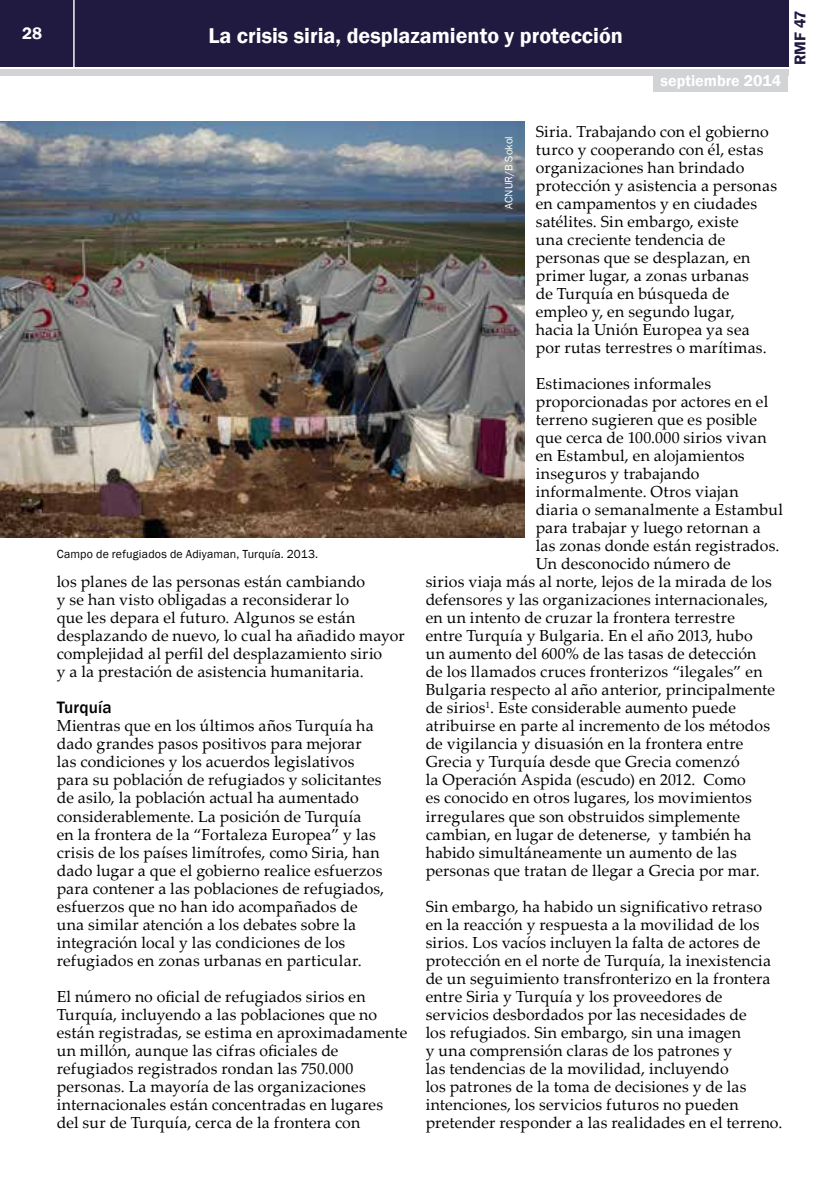
<style>
.page{position:relative;width:840px;height:1191px;background:#fff}
.page>*{position:absolute;margin:0;border:0;box-sizing:border-box;transform-origin:0 0}
.t1{font:600 22px "Franklin Gothic";color:#fff}
.t2{font:500 17px "Franklin Gothic";letter-spacing:.005em;color:#000}
.t3{font:600 17px "Franklin Gothic";color:#fff}
.t4{font:16px/18px "Palatino Linotype";letter-spacing:.01em;color:#000}
.t5{font:600 16px "Franklin Gothic";color:#fff}
.t6{font:600 16px "Franklin Gothic";color:#211a40}
.t7{font:12px "Franklin Gothic";letter-spacing:.015em;color:#000}
.t8{font:11px "Franklin Gothic";color:#fff}
</style>
<div class="page">
<div style="left:0;top:0;width:787px;height:66px;background:#211a40"></div>
<div style="left:0;top:69px;width:787px;height:6px;background:#d1d3d4"></div>
<hr style="left:73px;top:0;width:2px;height:67px;background:#fff">
<div style="left:653px;top:74px;width:134px;height:18px;background:#d1d3d4"></div>
<img style="left:0;top:122px;width:524px;height:415px">
<p class="t3" style="left:22px;top:23px;width:21px">28</p>
<h1 class="t1" style="left:208px;top:22px;width:416px">La crisis siria, desplazamiento y protección</h1>
<p class="t5" style="left:660px;top:71px;width:122px">septiembre 2014</p>
<p class="t6" style="left:789px;top:65px;width:57px;rotate:-90deg">RMF 47</p>
<p class="t7" style="left:57px;top:546px;width:263px">Campo de refugiados de Adiyaman, Turquía. 2013.</p>
<p class="t4" style="left:57px;top:572px;width:349px">los planes de las personas están cambiando<br>y se han visto obligadas a reconsiderar lo<br>que les depara el futuro. Algunos se están desplazando de nuevo, lo cual ha añadido mayor complejidad al perfil del desplazamiento sirio<br>y a la prestación de asistencia humanitaria.</p>
<p class="t2" style="left:57px;top:697px;width:56px">Turquía</p>
<p class="t4" style="left:57px;top:716px;width:329px">Mientras que en los últimos años Turquía ha dado grandes pasos positivos para mejorar las condiciones y los acuerdos legislativos para su población de refugiados y solicitantes de asilo, la población actual ha aumentado considerablemente. La posición de Turquía<br>en la frontera de la “Fortaleza Europea” y las crisis de los países limítrofes, como Siria, han dado lugar a que el gobierno realice esfuerzos para contener a las poblaciones de refugiados, esfuerzos que no han ido acompañados de una similar atención a los debates sobre la integración local y las condiciones de los refugiados en zonas urbanas en particular.</p>
<p class="t4" style="left:57px;top:986px;width:352px">El número no oficial de refugiados sirios en Turquía, incluyendo a las poblaciones que no están registradas, se estima en aproximadamente un millón, aunque las cifras oficiales de refugiados registrados rondan las 750.000 personas. La mayoría de las organizaciones internacionales están concentradas en lugares del sur de Turquía, cerca de la frontera con</p>
<p class="t4" style="left:535px;top:122px;width:243px">Siria. Trabajando con el gobierno turco y cooperando con él, estas organizaciones han brindado protección y asistencia a personas en campamentos y en ciudades satélites. Sin embargo, existe<br>una creciente tendencia de personas que se desplazan, en primer lugar, a zonas urbanas<br>de Turquía en búsqueda de empleo y, en segundo lugar,<br>hacia la Unión Europea ya sea por rutas terrestres o marítimas.</p>
<p class="t4" style="left:535px;top:374px;width:177px">Estimaciones informales</p>
<p class="t4" style="left:535px;top:392px;width:234px">proporcionadas por actores en el</p>
<p class="t4" style="left:535px;top:410px;width:223px">terreno sugieren que es posible</p>
<p class="t4" style="left:535px;top:428px;width:232px">que cerca de 100.000 sirios vivan</p>
<p class="t4" style="left:535px;top:446px;width:210px">en Estambul, en alojamientos</p>
<p class="t4" style="left:535px;top:464px;width:165px">inseguros y trabajando</p>
<p class="t4" style="left:535px;top:482px;width:204px">informalmente. Otros viajan</p>
<p class="t4" style="left:535px;top:500px;width:248px">diaria o semanalmente a Estambul</p>
<p class="t4" style="left:535px;top:518px;width:226px">para trabajar y luego retornan a</p>
<p class="t4" style="left:535px;top:536px;width:245px">las zonas donde están registrados.</p>
<p class="t4" style="left:535px;top:554px;width:196px">Un desconocido número de</p>
<p class="t4" style="left:425px;top:572px;width:347px">sirios viaja más al norte, lejos de la mirada de los</p>
<p class="t4" style="left:425px;top:590px;width:344px">defensores y las organizaciones internacionales,</p>
<p class="t4" style="left:425px;top:608px;width:310px">en un intento de cruzar la frontera terrestre</p>
<p class="t4" style="left:425px;top:626px;width:328px">entre Turquía y Bulgaria. En el año 2013, hubo</p>
<p class="t4" style="left:425px;top:644px;width:332px">un aumento del 600% de las tasas de detección</p>
<p class="t4" style="left:425px;top:662px;width:338px">de los llamados cruces fronterizos “ilegales” en</p>
<p class="t4" style="left:425px;top:680px;width:351px">Bulgaria respecto al año anterior, principalmente</p>
<p class="t4" style="left:425px;top:698px;width:311px">de sirios<sup>1</sup>. Este considerable aumento puede</p>
<p class="t4" style="left:425px;top:716px;width:346px">atribuirse en parte al incremento de los métodos</p>
<p class="t4" style="left:425px;top:734px;width:319px">de vigilancia y disuasión en la frontera entre</p>
<p class="t4" style="left:425px;top:752px;width:315px">Grecia y Turquía desde que Grecia comenzó</p>
<p class="t4" style="left:425px;top:770px;width:321px">la Operación Aspida (escudo) en 2012. Como</p>
<p class="t4" style="left:425px;top:788px;width:327px">es conocido en otros lugares, los movimientos</p>
<p class="t4" style="left:425px;top:806px;width:316px">irregulares que son obstruidos simplemente</p>
<p class="t4" style="left:425px;top:824px;width:327px">cambian, en lugar de detenerse, y también ha</p>
<p class="t4" style="left:425px;top:842px;width:312px">habido simultáneamente un aumento de las</p>
<p class="t4" style="left:425px;top:860px;width:335px">personas que tratan de llegar a Grecia por mar.</p>
<p class="t4" style="left:425px;top:896px;width:358px">Sin embargo, ha habido un significativo retraso en la reacción y respuesta a la movilidad de los sirios. Los vacíos incluyen la falta de actores de protección en el norte de Turquía, la inexistencia de un seguimiento transfronterizo en la frontera entre Siria y Turquía y los proveedores de servicios desbordados por las necesidades de<br>los refugiados. Sin embargo, sin una imagen<br>y una comprensión claras de los patrones y<br>las tendencias de la movilidad, incluyendo<br>los patrones de la toma de decisiones y de las intenciones, los servicios futuros no pueden pretender responder a las realidades en el terreno.</p>
<p class="t8" style="left:501px;top:208px;width:74px;rotate:-90deg">ACNUR/B Sokol</p>
</div>
